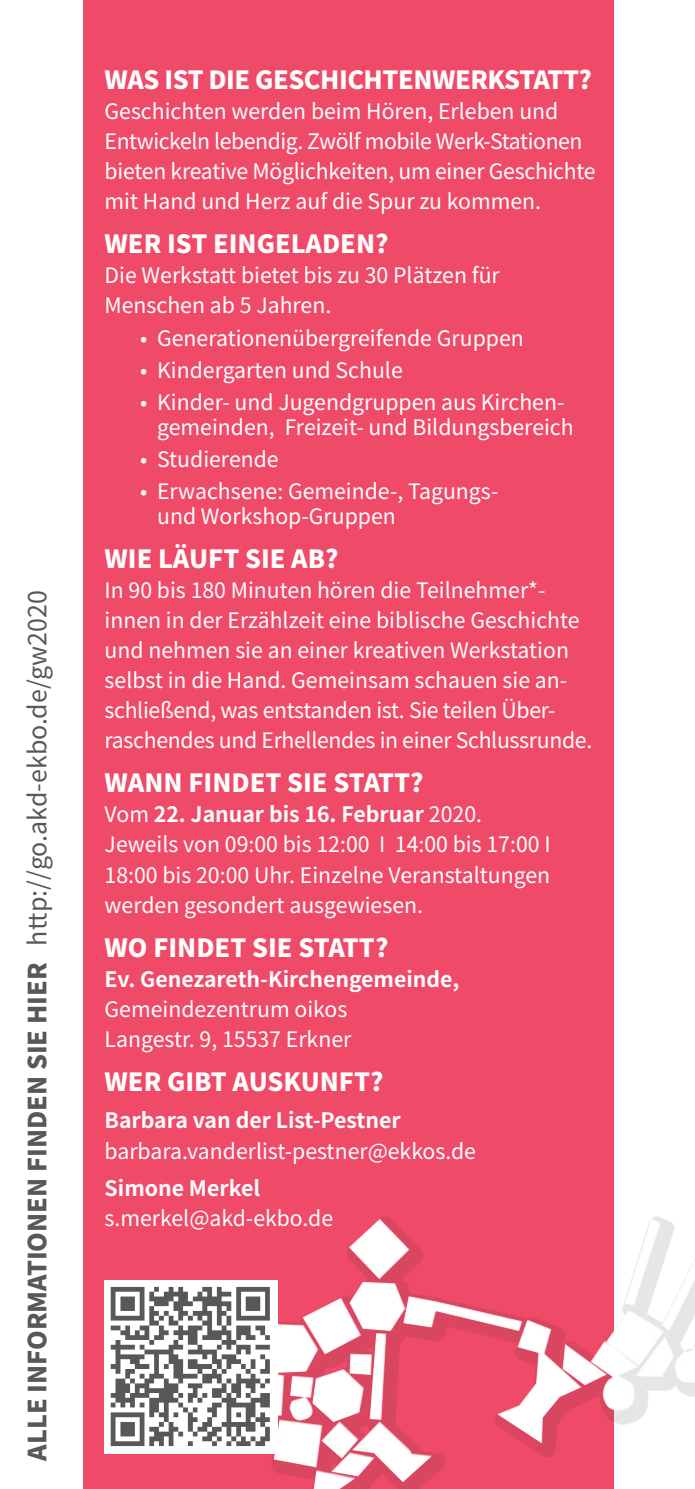
<style>
.page{position:relative;width:695px;height:1489px;background:#fff}
.page>*{position:absolute;margin:0;border:0;box-sizing:border-box;transform-origin:0 0}
.t1{font:900 25px "Noto Sans JP";color:#fff}
.t2{font:900 25px "Noto Sans JP";color:#57585a}
.t3{font:900 25px "Noto Sans JP";letter-spacing:-.02em;color:#fff}
.t4{font:21.25px/30px "Noto Sans JP";color:#fff}
.t5{font:700 21.25px "Noto Sans JP";color:#fff}
.s1{font-weight:400}
.s2{font-weight:700}
</style>
<div class="page">
<div style="left:83px;top:0;width:530px;height:1488px;background:#ef4b68"></div>
<img style="left:237px;top:1218px;width:457px;height:270px">
<img style="left:105px;top:1279px;width:173px;height:174px">
<p class="t2" style="left:23px;top:1460px;width:872px;rotate:-90deg">ALLE INFORMATIONEN FINDEN SIE HIER <span class="s1">http://go.akd-ekbo.de/gw2020</span></p>
<p class="t3" style="left:105px;top:66px;width:489px">WAS IST DIE GESCHICHTENWERKSTATT?</p>
<p class="t4" style="left:105px;top:97px;width:492px">Geschichten werden beim Hören, Erleben und Entwickeln lebendig. Zwölf mobile Werk-Stationen bieten kreative Möglichkeiten, um einer Geschichte mit Hand und Herz auf die Spur zu kommen.</p>
<p class="t1" style="left:105px;top:230px;width:285px">WER IST EINGELADEN?</p>
<p class="t4" style="left:105px;top:261px;width:396px">Die Werkstatt bietet bis zu 30 Plätzen für<br>Menschen ab 5 Jahren.</p>
<p class="t4" style="left:140px;top:323px;width:385px">• Generationenübergreifende Gruppen</p>
<p class="t4" style="left:140px;top:355px;width:264px">• Kindergarten und Schule</p>
<p class="t4" style="left:157px;top:390px;width:418px;line-height:25px;text-indent:-17px">• Kinder- und Jugendgruppen aus Kirchen&shy;gemeinden, Freizeit- und Bildungsbereich</p>
<p class="t4" style="left:140px;top:444px;width:140px">• Studierende</p>
<p class="t4" style="left:157px;top:479px;width:343px;line-height:25px;text-indent:-17px">• Erwachsene: Gemeinde-, Tagungs&shy;und Workshop-Gruppen</p>
<p class="t1" style="left:105px;top:545px;width:235px">WIE LÄUFT SIE AB?</p>
<p class="t4" style="left:105px;top:576px;width:489px">In 90 bis 180 Minuten hören die Teilnehmer*- innen in der Erzählzeit eine biblische Geschichte und nehmen sie an einer kreativen Werkstation selbst in die Hand. Gemeinsam schauen sie an&shy;schließend, was entstanden ist. Sie teilen Über&shy;raschendes und Erhellendes in einer Schlussrunde.</p>
<p class="t1" style="left:105px;top:769px;width:320px">WANN FINDET SIE STATT?</p>
<p class="t4" style="left:105px;top:800px;width:447px">Vom <span class="s2">22. Januar bis 16. Februar</span> 2020.<br>Jeweils von 09:00 bis 12:00 I 14:00 bis 17:00 I 18:00 bis 20:00 Uhr. Einzelne Veranstaltungen werden gesondert ausgewiesen.</p>
<p class="t1" style="left:105px;top:933px;width:285px">WO FINDET SIE STATT?</p>
<p class="t5" style="left:105px;top:966px;width:356px">Ev. Genezareth-Kirchengemeinde,</p>
<p class="t4" style="left:105px;top:994px;width:248px">Gemeindezentrum oikos<br>Langestr. 9, 15537 Erkner</p>
<p class="t1" style="left:105px;top:1067px;width:280px">WER GIBT AUSKUNFT?</p>
<p class="t5" style="left:105px;top:1108px;width:298px">Barbara van der List-Pestner</p>
<p class="t4" style="left:105px;top:1136px;width:373px">barbara.vanderlist-pestner@ekkos.de</p>
<p class="t5" style="left:105px;top:1176px;width:157px">Simone Merkel</p>
<p class="t4" style="left:105px;top:1203px;width:230px">s.merkel@akd-ekbo.de</p>
</div>
